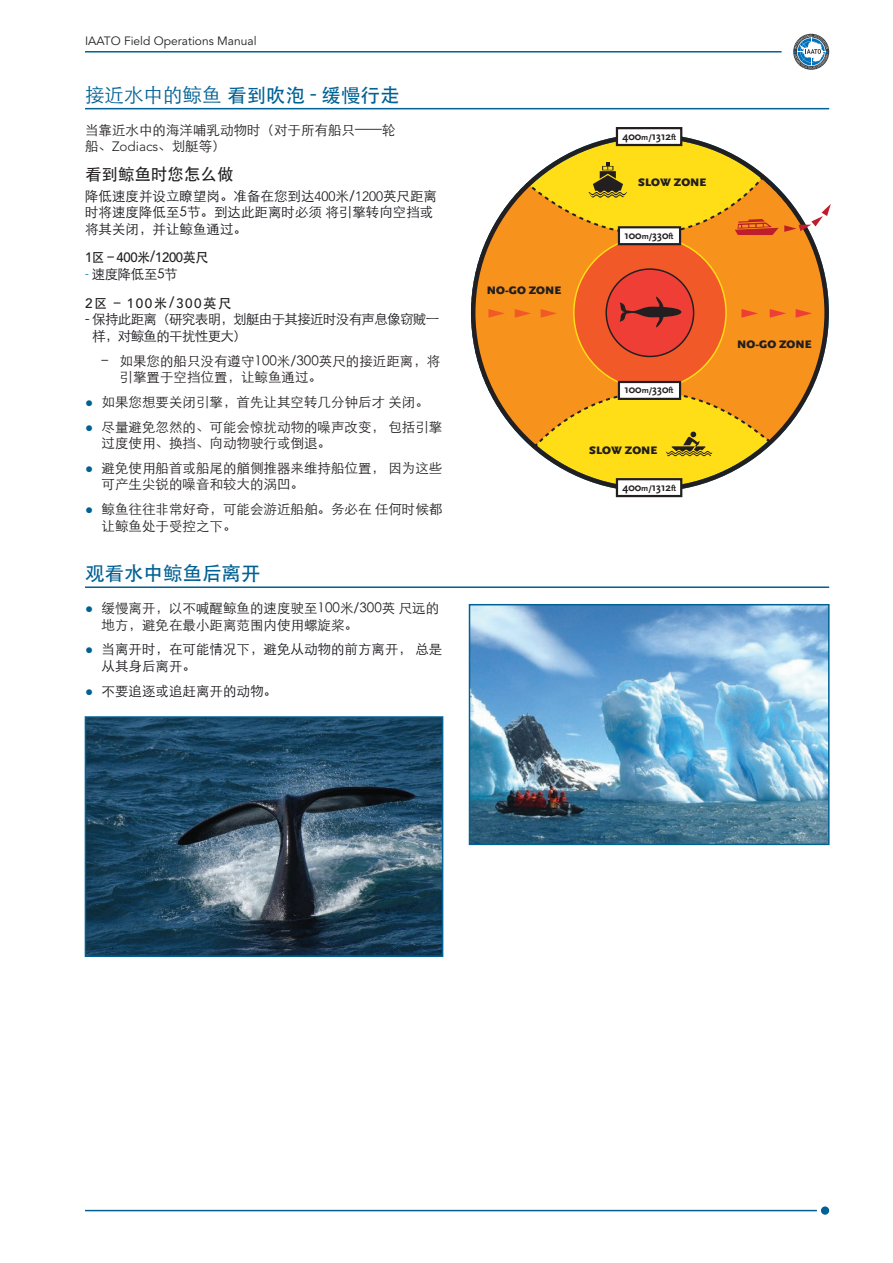
<style>
.page{position:relative;width:893px;height:1263px;background:#fff}
.page>*{position:absolute;margin:0;border:0;box-sizing:border-box;transform-origin:0 0}
.t1{font:500 19.5px "ST Heiti SC";color:#016194}
.t2{font:500 16.5px "ST Heiti SC";color:#231f20}
.t3{font:300 13.5px/16.5px "ST Heiti SC";color:#231f20}
.t4{font:300 13.5px/16.5px "ST Heiti SC";color:#171419}
.t5{font:300 13.5px/16.5px "ST Heiti SC";letter-spacing:-.05em;color:#171419}
.t6{font:500 13.5px "Avenir LT Std";letter-spacing:-.03em;color:#231f20}
.t7{font:300 13.5px "ST Heiti SC";letter-spacing:-.03em;color:#171419}
.t8{font:12px "Avenir LT Std";color:#231f20}
.t9{font:700 11.4px "Scala Sans";color:#231f20}
.t10{font:900 11.4px "Scala Sans";color:#231f20}
.s1{font-weight:300}
.s2{font-family:"Avenir LT Std"}
.s3{font-family:"ST Heiti SC"}
.s4{color:#1b89c3}
.s5{font-family:"Arial";font-weight:400;color:#016194}
.s6{font-size:8.55px}
</style>
<div class="page">
<hr style="left:85px;top:51px;width:697px;height:2px;background:#016194">
<svg style="left:793px;top:34px;width:36px;height:36px"></svg>
<svg style="left:794px;top:35px;width:34px;height:34px"></svg>
<hr style="left:85px;top:1210px;width:732px;height:1px;background:#016194">
<div style="left:821px;top:1206px;width:8px;height:9px;background:#016194;border-radius:50%"></div>
<hr style="left:85px;top:108px;width:744px;height:1px;background:#016194">
<hr style="left:85px;top:586px;width:744px;height:2px;background:#016194">
<svg style="left:473px;top:136px;width:354px;height:353px;background:#e4c719"></svg>
<svg style="left:470px;top:162px;width:361px;height:305px"></svg>
<div style="left:617px;top:128px;width:64px;height:17px;background:#fff"></div>
<div style="left:616px;top:127px;width:66px;height:19px;border:2px solid #231f20"></div>
<div style="left:617px;top:479px;width:64px;height:17px;background:#fff"></div>
<div style="left:616px;top:478px;width:66px;height:19px;border:2px solid #231f20"></div>
<img style="left:472px;top:607px;width:355px;height:235px">
<div style="left:469px;top:604px;width:361px;height:241px;border:2px solid #016194"></div>
<img style="left:88px;top:719px;width:352px;height:235px">
<div style="left:85px;top:716px;width:358px;height:241px;border:2px solid #016194"></div>
<p class="t8" style="left:85px;top:34px;width:173px">IAATO Field Operations Manual</p>
<h1 class="t1" style="left:85px;top:84px;width:316px"><span class="s1">接近水中的鲸鱼</span>看到吹泡 - 缓慢行走</h1>
<p class="t3" style="left:85px;top:120px;width:312px">当靠近水中的海洋哺乳动物时（对于所有船只——轮船、<span class="s2">Zodiacs</span>、划艇等）</p>
<p class="t2" style="left:85px;top:165px;width:150px">看到鲸鱼时您怎么做</p>
<p class="t4" style="left:85px;top:186px;width:354px">降低速度并设立瞭望岗。准备在您到达<span class="s2">400</span>米/<span class="s2">1200</span>英尺距离时将速度降低至5节。到达此距离时必须 将引擎转向空挡或将其关闭，并让鲸鱼通过。</p>
<p class="t6" style="left:85px;top:250px;width:125px">1<span class="s3">区 –</span> 400<span class="s3">米/</span>1200<span class="s3">英尺</span></p>
<p class="t7" style="left:85px;top:262px;width:94px"><span class="s4">-</span> 速度降低至5节</p>
<p class="t6" style="left:85px;top:295px;width:148px">2<span class="s3">区 –</span> 100<span class="s3">米/</span>300<span class="s3">英尺</span></p>
<p class="t5" style="left:92px;top:310px;width:348px;text-indent:-7px">- 保持此距离（研究表明，划艇由于其接近时没有声息像窃贼一样，对鲸鱼的干扰性更大）</p>
<p class="t3" style="left:120px;top:351px;width:322px;text-indent:-18px">– 如果您的船只没有遵守100米/300英尺的接近距离，将引擎置于空挡位置，让鲸鱼通过。</p>
<p class="t3" style="left:85px;top:392px;width:345px"><span class="s5">●</span> 如果您想要关闭引擎，首先让其空转几分钟后才 关闭。</p>
<p class="t3" style="left:102px;top:417px;width:342px;text-indent:-16px"><span class="s5">●</span> 尽量避免忽然的、可能会惊扰动物的噪声改变， 包括引擎过度使用、换挡、向动物驶行或倒退。</p>
<p class="t3" style="left:102px;top:458px;width:342px;text-indent:-16px"><span class="s5">●</span> 避免使用船首或船尾的艏侧推器来维持船位置， 因为这些可产生尖锐的噪音和较大的涡凹。</p>
<p class="t3" style="left:102px;top:499px;width:342px;text-indent:-16px"><span class="s5">●</span> 鲸鱼往往非常好奇，可能会游近船舶。务必在 任何时候都让鲸鱼处于受控之下。</p>
<h1 class="t1" style="left:85px;top:562px;width:177px">观看水中鲸鱼后离开</h1>
<p class="t3" style="left:102px;top:598px;width:339px;text-indent:-16px"><span class="s5">●</span> 缓慢离开，以不喊醒鲸鱼的速度驶至100米/300英 尺远的地方，避免在最小距离范围内使用螺旋桨。</p>
<p class="t4" style="left:102px;top:640px;width:342px;text-indent:-16px"><span class="s5">●</span> 当离开时，在可能情况下，避免从动物的前方离开， 总是从其身后离开。</p>
<p class="t4" style="left:85px;top:681px;width:193px"><span class="s5">●</span> 不要追逐或追赶离开的动物。</p>
<p class="t10" style="left:487px;top:284px;width:76px">NO-GO ZONE</p>
<p class="t9" style="left:622px;top:130px;width:55px">400<span class="s6">m/</span>1312<span class="s6">ft</span></p>
<p class="t10" style="left:638px;top:176px;width:70px">SLOW ZONE</p>
<p class="t9" style="left:624px;top:229px;width:51px">100<span class="s6">m/</span>330<span class="s6">ft</span></p>
<p class="t9" style="left:624px;top:383px;width:51px">100<span class="s6">m/</span>330<span class="s6">ft</span></p>
<p class="t10" style="left:589px;top:444px;width:70px">SLOW ZONE</p>
<p class="t9" style="left:622px;top:481px;width:55px">400<span class="s6">m/</span>1312<span class="s6">ft</span></p>
<p class="t10" style="left:737px;top:338px;width:76px">NO-GO ZONE</p>
</div>
